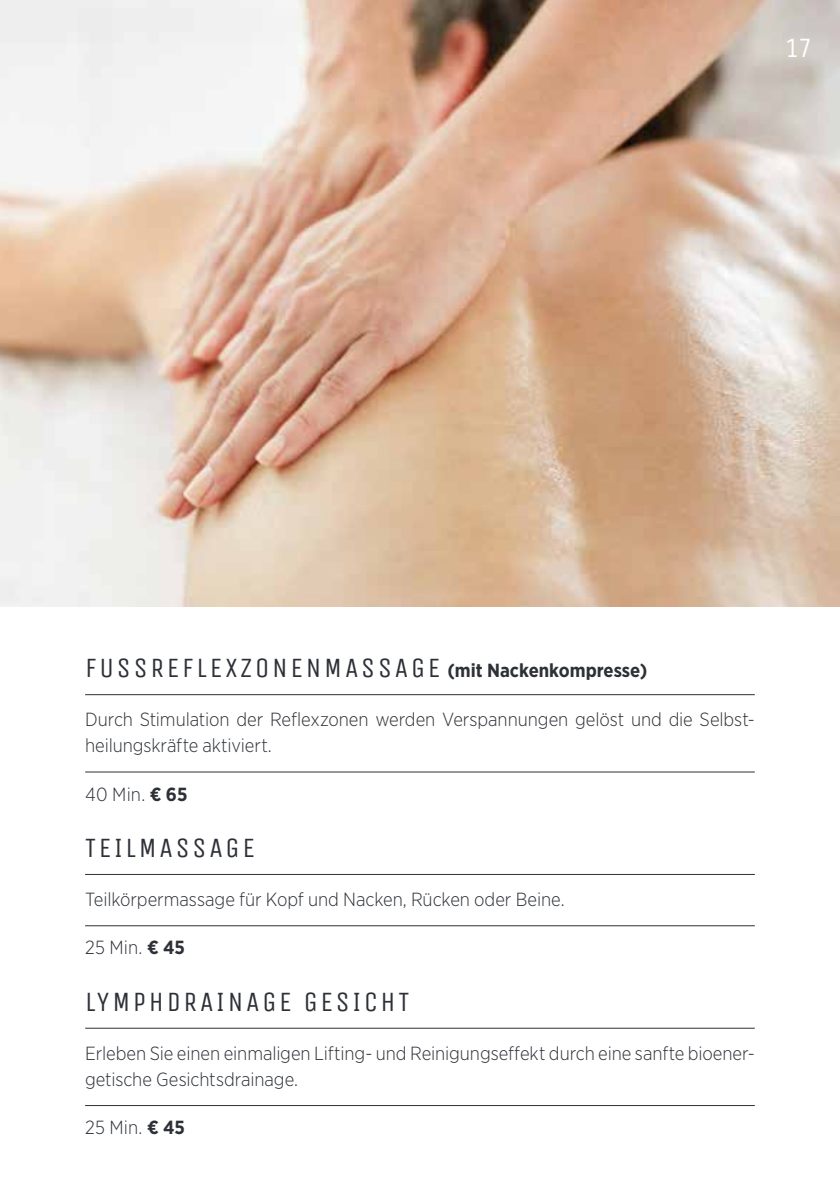
<style>
.page{position:relative;width:840px;height:1191px;background:#fff}
.page>*{position:absolute;margin:0;border:0;box-sizing:border-box;transform-origin:0 0}
.t1{font:28px "Unica One";letter-spacing:.1em;color:#2d3137}
.t2{font:28px "Unica One";color:#fff}
.t3{font:300 19px/26px "Gotham Narrow";letter-spacing:-.005em;color:#2d3137}
.s1{font-family:"Gotham Narrow";font-weight:700;font-size:19px}
.s2{font-weight:700}
</style>
<div class="page">
<hr style="left:85px;top:694px;width:669px;height:1px;background:#2d3137">
<hr style="left:85px;top:771px;width:669px;height:1px;background:#2d3137">
<hr style="left:85px;top:874px;width:669px;height:1px;background:#2d3137">
<hr style="left:85px;top:925px;width:669px;height:1px;background:#2d3137">
<hr style="left:85px;top:1027px;width:669px;height:1px;background:#2d3137">
<hr style="left:85px;top:1105px;width:669px;height:1px;background:#2d3137">
<img style="left:0;top:0;width:839px;height:607px">
<h1 class="t2" style="left:784px;top:32px;width:29px">17</h1>
<h1 class="t1" style="left:85px;top:651px;width:563px">FUSSREFLEXZONENMASSAGE <span class="s1">(mit Nackenkompresse)</span></h1>
<p class="t3" style="left:85px;top:706px;width:670px">Durch Stimulation der Reflexzonen werden Verspannungen gelöst und die Selbst&shy;heilungskräfte aktiviert.</p>
<p class="t3" style="left:85px;top:780px;width:104px">40 Min. <span class="s2">€ 65</span></p>
<h1 class="t1" style="left:85px;top:831px;width:171px">TEILMASSAGE</h1>
<p class="t3" style="left:85px;top:885px;width:480px">Teilkörpermassage für Kopf und Nacken, Rücken oder Beine.</p>
<p class="t3" style="left:85px;top:934px;width:101px">25 Min. <span class="s2">€ 45</span></p>
<h1 class="t1" style="left:85px;top:985px;width:325px">LYMPHDRAINAGE GESICHT</h1>
<p class="t3" style="left:85px;top:1039px;width:670px">Erleben Sie einen einmaligen Lifting- und Reinigungseffekt durch eine sanfte bioener&shy;getische Gesichtsdrainage.</p>
<p class="t3" style="left:85px;top:1114px;width:101px">25 Min. <span class="s2">€ 45</span></p>
</div>
